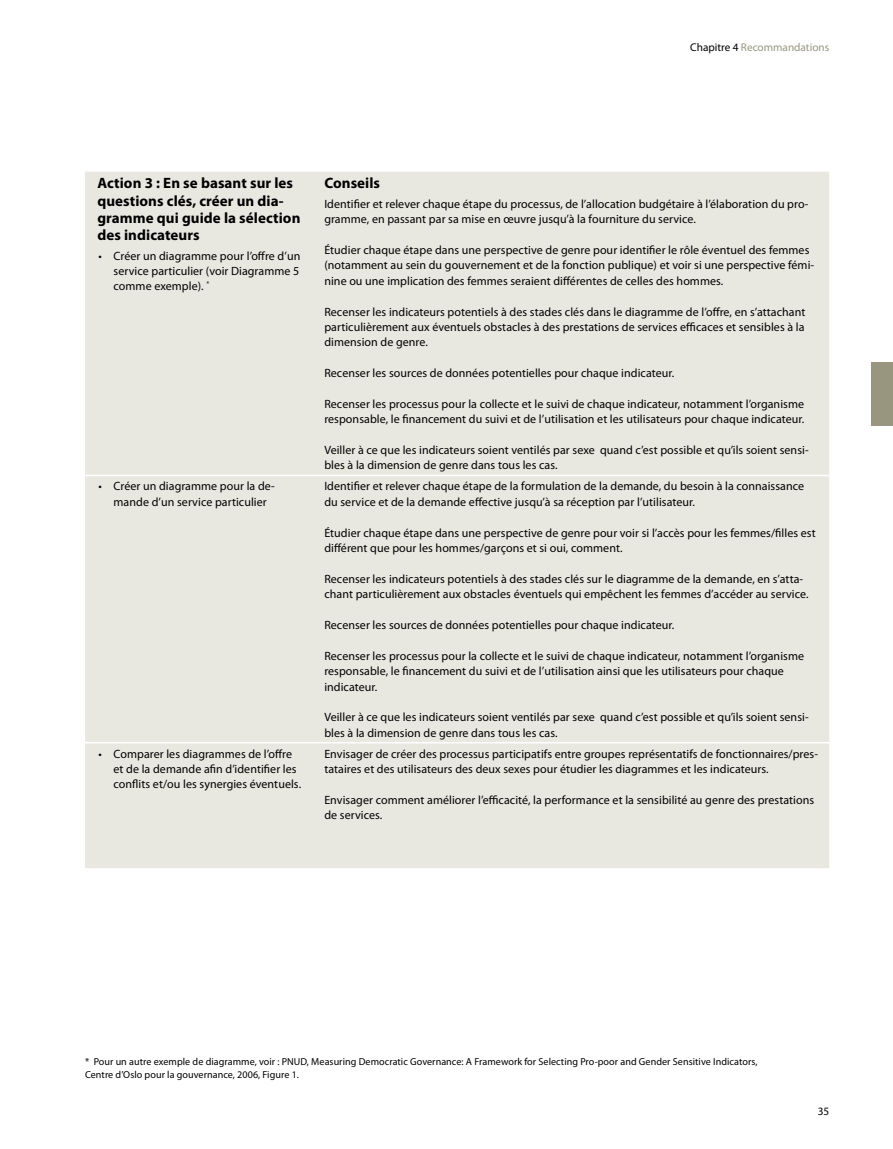
<style>
.page{position:relative;width:893px;height:1149px;background:#fff}
.page>*{position:absolute;margin:0;border:0;box-sizing:border-box;transform-origin:0 0}
.t1{font:700 15px/17.2px "Myriad Pro";letter-spacing:.005em;color:#000}
.t2{font:12px/15.3px "Myriad Pro";letter-spacing:.005em;color:#000}
.t3{font:11.25px "Myriad Pro";color:#98967f}
.t4{font:11.25px "Myriad Pro";color:#000}
.t5{font:10.2px/13.2px "Myriad Pro";letter-spacing:.005em;color:#000}
.s1{color:#000}
</style>
<div class="page">
<div style="left:85px;top:172px;width:744px;height:695px;background:#e9e8e0"></div>
<hr style="left:85px;top:474px;width:227px;height:2px;background:#fff">
<hr style="left:312px;top:474px;width:517px;height:2px;background:#fff">
<hr style="left:85px;top:741px;width:227px;height:2px;background:#fff">
<hr style="left:312px;top:741px;width:517px;height:2px;background:#fff">
<div style="left:872px;top:361px;width:21px;height:64px;background:#98967f"></div>
<p class="t3" style="left:690px;top:40px;width:140px"><span class="s1">Chapitre 4</span> Recommandations</p>
<p class="t1" style="left:97px;top:174px;width:205px">Action 3 : En se basant sur les questions clés, créer un dia&shy;gramme qui guide la sélection des indicateurs</p>
<p class="t2" style="left:114px;top:248px;width:188px;text-align:justify;text-indent:-15px">• Créer un diagramme pour l’offre d’un service particulier (voir Diagramme 5 comme exemple). <sup>*</sup></p>
<p class="t1" style="left:324px;top:174px;width:57px">Conseils</p>
<p class="t2" style="left:324px;top:196px;width:486px">Identifier et relever chaque étape du processus, de l’allocation budgétaire à l’élaboration du pro&shy;gramme, en passant par sa mise en œuvre jusqu’à la fourniture du service.</p>
<p class="t2" style="left:324px;top:242px;width:491px">Étudier chaque étape dans une perspective de genre pour identifier le rôle éventuel des femmes (notamment au sein du gouvernement et de la fonction publique) et voir si une perspective fémi&shy;nine ou une implication des femmes seraient différentes de celles des hommes.</p>
<p class="t2" style="left:324px;top:303px;width:482px;text-align:justify">Recenser les indicateurs potentiels à des stades clés dans le diagramme de l’offre, en s’attachant particulièrement aux éventuels obstacles à des prestations de services efficaces et sensibles à la dimension de genre.</p>
<p class="t2" style="left:324px;top:365px;width:351px">Recenser les sources de données potentielles pour chaque indicateur.</p>
<p class="t2" style="left:324px;top:396px;width:482px">Recenser les processus pour la collecte et le suivi de chaque indicateur, notamment l’organisme responsable, le financement du suivi et de l’utilisation et les utilisateurs pour chaque indicateur.</p>
<p class="t2" style="left:324px;top:442px;width:486px">Veiller à ce que les indicateurs soient ventilés par sexe quand c’est possible et qu’ils soient sensi&shy;bles à la dimension de genre dans tous les cas.</p>
<p class="t2" style="left:99px;top:478px;width:178px;text-align:center">• Créer un diagramme pour la de&shy;mande d’un service particulier</p>
<p class="t2" style="left:324px;top:478px;width:481px">Identifier et relever chaque étape de la formulation de la demande, du besoin à la connaissance du service et de la demande effective jusqu’à sa réception par l’utilisateur.</p>
<p class="t2" style="left:324px;top:524px;width:493px">Étudier chaque étape dans une perspective de genre pour voir si l’accès pour les femmes/filles est différent que pour les hommes/garçons et si oui, comment.</p>
<p class="t2" style="left:324px;top:570px;width:486px">Recenser les indicateurs potentiels à des stades clés sur le diagramme de la demande, en s’atta&shy;chant particulièrement aux obstacles éventuels qui empêchent les femmes d’accéder au service.</p>
<p class="t2" style="left:324px;top:617px;width:351px">Recenser les sources de données potentielles pour chaque indicateur.</p>
<p class="t2" style="left:324px;top:647px;width:481px">Recenser les processus pour la collecte et le suivi de chaque indicateur, notamment l’organisme responsable, le financement du suivi et de l’utilisation ainsi que les utilisateurs pour chaque indicateur.</p>
<p class="t2" style="left:324px;top:709px;width:486px">Veiller à ce que les indicateurs soient ventilés par sexe quand c’est possible et qu’ils soient sensi&shy;bles à la dimension de genre dans tous les cas.</p>
<p class="t2" style="left:114px;top:745px;width:189px;text-indent:-15px">• Comparer les diagrammes de l’offre et de la demande afin d’identifier les conflits et/ou les synergies éventuels.</p>
<p class="t2" style="left:324px;top:745px;width:495px">Envisager de créer des processus participatifs entre groupes représentatifs de fonctionnaires/pres&shy;tataires et des utilisateurs des deux sexes pour étudier les diagrammes et les indicateurs.</p>
<p class="t2" style="left:324px;top:791px;width:491px">Envisager comment améliorer l’efficacité, la performance et la sensibilité au genre des prestations de services.</p>
<p class="t5" style="left:85px;top:1054px;width:674px">* Pour un autre exemple de diagramme, voir : PNUD, Measuring Democratic Governance: A Framework for Selecting Pro-poor and Gender Sensitive Indicators,<br>Centre d’Oslo pour la gouvernance, 2006, Figure 1.</p>
<p class="t4" style="left:818px;top:1103px;width:13px">35</p>
</div>
